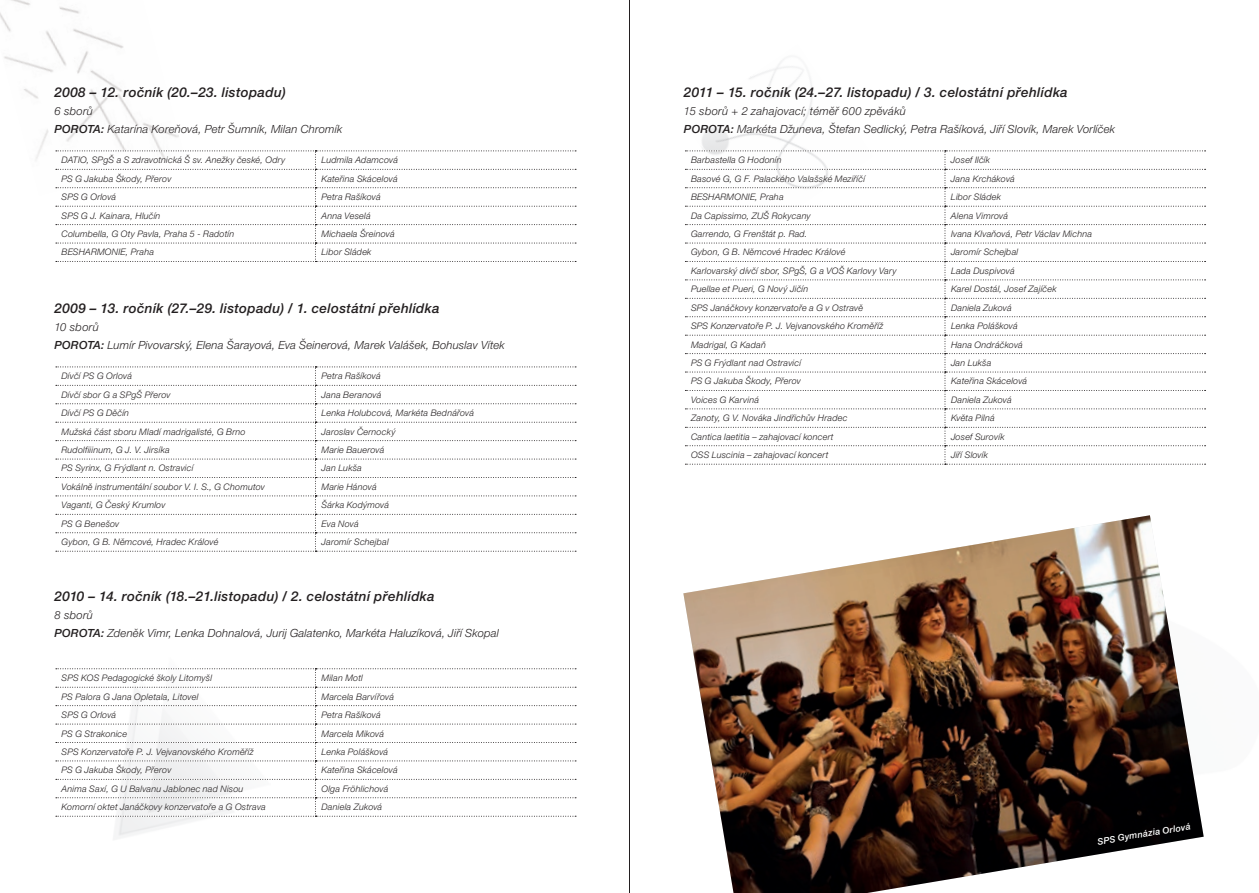
<style>
.page{position:relative;width:1259px;height:893px;background:#fff}
.page>*{position:absolute;margin:0;border:0;box-sizing:border-box;transform-origin:0 0}
.t1{font:italic 500 13.5px "Helvetica Neue LT Pro";letter-spacing:.025em;color:#231f20}
.t2{font:italic 300 11.25px "Helvetica Neue LT Pro";letter-spacing:.015em;color:#231f20}
.t3{font:italic 500 11.25px "Helvetica Neue LT Pro";color:#231f20}
.t4{font:italic 300 9px "Helvetica Neue LT Pro";letter-spacing:.02em;color:#231f20}
.t5{font:italic 500 9px "Helvetica Neue LT Pro";color:#fff}
.s1{font-weight:500}
</style>
<div class="page">
<img style="left:0;top:0;width:184px;height:189px">
<img style="left:685px;top:59px;width:188px;height:92px">
<img style="left:683px;top:515px;width:520px;height:378px">
<svg style="left:56px;top:151px;width:520px;height:111px"></svg>
<svg style="left:56px;top:367px;width:520px;height:185px"></svg>
<svg style="left:56px;top:668px;width:520px;height:149px"></svg>
<svg style="left:685px;top:151px;width:520px;height:314px"></svg>
<hr style="left:629px;top:0;width:1px;height:893px;background:#231f20">
<h1 class="t1" style="left:54px;top:84px;width:233px">2008 – 12. ročník (20.–23. listopadu)</h1>
<p class="t2" style="left:54px;top:104px;width:40px">6 sborů</p>
<p class="t3" style="left:54px;top:122px;width:10px">poro</p>
<p class="t2" style="left:87px;top:122px;width:256px"><span class="s1">ta:</span> Katarína Koreňová, Petr Šumník, Milan Chromík</p>
<p class="t4" style="left:62px;top:155px;width:226px">DATIO, SPgŠ a S zdravotnická Š sv. Anežky české, Odry</p>
<p class="t4" style="left:321px;top:155px;width:78px">Ludmila Adamcová</p>
<p class="t4" style="left:62px;top:173px;width:112px">PS G Jakuba Škody, Přerov</p>
<p class="t4" style="left:321px;top:173px;width:78px">Kateřina Skácelová</p>
<p class="t4" style="left:62px;top:192px;width:56px">SPS G Orlová</p>
<p class="t4" style="left:321px;top:192px;width:61px">Petra Rašíková</p>
<p class="t4" style="left:62px;top:210px;width:100px">SPS G J. Kainara, Hlučín</p>
<p class="t4" style="left:321px;top:210px;width:51px">Anna Veselá</p>
<p class="t4" style="left:62px;top:228px;width:174px">Columbella, G Oty Pavla, Praha 5 - Radotín</p>
<p class="t4" style="left:321px;top:228px;width:75px">Michaela Šreinová</p>
<p class="t4" style="left:62px;top:247px;width:94px">BESHARMONIE, Praha</p>
<p class="t4" style="left:321px;top:247px;width:51px">Libor Sládek</p>
<h1 class="t1" style="left:54px;top:300px;width:387px">2009 – 13. ročník (27.–29. listopadu) / 1. celostátní přehlídka</h1>
<p class="t2" style="left:54px;top:320px;width:46px">10 sborů</p>
<p class="t3" style="left:54px;top:338px;width:10px">poro</p>
<p class="t2" style="left:87px;top:338px;width:419px"><span class="s1">ta:</span> Lumír Pivovarský, Elena Šarayová, Eva Šeinerová, Marek Valášek, Bohuslav Vítek</p>
<p class="t4" style="left:62px;top:371px;width:72px">Dívčí PS G Orlová</p>
<p class="t4" style="left:321px;top:371px;width:61px">Petra Rašíková</p>
<p class="t4" style="left:62px;top:389px;width:111px">Dívčí sbor G a SPgŠ Přerov</p>
<p class="t4" style="left:321px;top:389px;width:61px">Jana Beranová</p>
<p class="t4" style="left:62px;top:408px;width:69px">Dívčí PS G Děčín</p>
<p class="t4" style="left:321px;top:408px;width:154px">Lenka Holubcová, Markéta Bednářová</p>
<p class="t4" style="left:62px;top:426px;width:185px">Mužská část sboru Mladí madrigalisté, G Brno</p>
<p class="t4" style="left:321px;top:426px;width:76px">Jaroslav Černocký</p>
<p class="t4" style="left:62px;top:444px;width:110px">Rudolfiiinum, G J. V. Jirsíka</p>
<p class="t4" style="left:321px;top:444px;width:64px">Marie Bauerová</p>
<p class="t4" style="left:61px;top:463px;width:134px">PS Syrinx, G Frýdlant n. Ostravicí</p>
<p class="t4" style="left:321px;top:463px;width:42px">Jan Lukša</p>
<p class="t4" style="left:61px;top:481px;width:205px">Vokálně instrumentální soubor V. I. S., G Chomutov</p>
<p class="t4" style="left:321px;top:481px;width:57px">Marie Hánová</p>
<p class="t4" style="left:62px;top:500px;width:106px">Vaganti, G Český Krumlov</p>
<p class="t4" style="left:321px;top:500px;width:69px">Šárka Kodýmová</p>
<p class="t4" style="left:62px;top:518px;width:59px">PS G Benešov</p>
<p class="t4" style="left:321px;top:518px;width:39px">Eva Nová</p>
<p class="t4" style="left:62px;top:537px;width:158px">Gybon, G B. Němcové, Hradec Králové</p>
<p class="t4" style="left:321px;top:537px;width:69px">Jaromír Schejbal</p>
<h1 class="t1" style="left:54px;top:588px;width:382px">2010 – 14. ročník (18.–21.listopadu) / 2. celostátní přehlídka</h1>
<p class="t2" style="left:54px;top:608px;width:40px">8 sborů</p>
<p class="t3" style="left:54px;top:626px;width:10px">poro</p>
<p class="t2" style="left:87px;top:626px;width:413px"><span class="s1">ta:</span> Zdeněk Vimr, Lenka Dohnalová, Jurij Galatenko, Markéta Haluzíková, Jiří Skopal</p>
<p class="t4" style="left:62px;top:673px;width:152px">SPS KOS Pedagogické školy Litomyšl</p>
<p class="t4" style="left:321px;top:673px;width:43px">Milan Motl</p>
<p class="t4" style="left:62px;top:691px;width:138px">PS Palora G Jana Opletala, Litovel</p>
<p class="t4" style="left:321px;top:691px;width:74px">Marcela Barvířová</p>
<p class="t4" style="left:62px;top:709px;width:56px">SPS G Orlová</p>
<p class="t4" style="left:321px;top:709px;width:61px">Petra Rašíková</p>
<p class="t4" style="left:62px;top:728px;width:67px">PS G Strakonice</p>
<p class="t4" style="left:321px;top:728px;width:64px">Marcela Miková</p>
<p class="t4" style="left:61px;top:746px;width:194px">SPS Konzervatoře P. J. Vejvanovského Kroměříž</p>
<p class="t4" style="left:321px;top:746px;width:68px">Lenka Polášková</p>
<p class="t4" style="left:61px;top:765px;width:112px">PS G Jakuba Škody, Přerov</p>
<p class="t4" style="left:321px;top:765px;width:78px">Kateřina Skácelová</p>
<p class="t4" style="left:61px;top:783px;width:183px">Anima Saxí, G U Balvanu Jablonec nad Nisou</p>
<p class="t4" style="left:321px;top:783px;width:69px">Olga Fröhlichová</p>
<p class="t4" style="left:61px;top:802px;width:206px">Komorní oktet Janáčkovy konzervatoře a G Ostrava</p>
<p class="t4" style="left:321px;top:802px;width:62px">Daniela Zuková</p>
<h1 class="t1" style="left:684px;top:84px;width:385px">2011 – 15. ročník (24.–27. listopadu) / 3. celostátní přehlídka</h1>
<p class="t2" style="left:684px;top:104px;width:223px">15 sborů + 2 zahajovací; téměř 600 zpěváků</p>
<p class="t3" style="left:684px;top:122px;width:10px">poro</p>
<p class="t2" style="left:717px;top:122px;width:400px"><span class="s1">ta:</span> Markéta Džuneva, Štefan Sedlický, Petra Rašíková, Jiří Slovík, Marek Vorlíček</p>
<p class="t4" style="left:691px;top:155px;width:92px">Barbastella G Hodonín</p>
<p class="t4" style="left:951px;top:155px;width:41px">Josef Ilčík</p>
<p class="t4" style="left:691px;top:173px;width:176px">Basové G, G F. Palackého Valašské Meziříčí</p>
<p class="t4" style="left:951px;top:173px;width:65px">Jana Krcháková</p>
<p class="t4" style="left:691px;top:192px;width:94px">BESHARMONIE, Praha</p>
<p class="t4" style="left:951px;top:192px;width:51px">Libor Sládek</p>
<p class="t4" style="left:691px;top:210px;width:122px">Da Capissimo, ZUŠ Rokycany</p>
<p class="t4" style="left:951px;top:210px;width:59px">Alena Vimrová</p>
<p class="t4" style="left:691px;top:228px;width:118px">Garrendo, G Frenštát p. Rad.</p>
<p class="t4" style="left:951px;top:228px;width:143px">Ivana Klvaňová, Petr Václav Michna</p>
<p class="t4" style="left:691px;top:247px;width:156px">Gybon, G B. Němcové Hradec Králové</p>
<p class="t4" style="left:951px;top:247px;width:69px">Jaromír Schejbal</p>
<p class="t4" style="left:691px;top:265px;width:208px">Karlovarský dívčí sbor, SPgŠ, G a VOŠ Karlovy Vary</p>
<p class="t4" style="left:951px;top:265px;width:65px">Lada Duspivová</p>
<p class="t4" style="left:691px;top:284px;width:119px">Puellae et Pueri, G Nový Jičín</p>
<p class="t4" style="left:951px;top:284px;width:107px">Karel Dostál, Josef Zajíček</p>
<p class="t4" style="left:691px;top:302px;width:174px">SPS Janáčkovy konzervatoře a G v Ostravě</p>
<p class="t4" style="left:951px;top:302px;width:62px">Daniela Zuková</p>
<p class="t4" style="left:691px;top:321px;width:194px">SPS Konzervatoře P. J. Vejvanovského Kroměříž</p>
<p class="t4" style="left:951px;top:321px;width:68px">Lenka Polášková</p>
<p class="t4" style="left:691px;top:339px;width:76px">Madrigal, G Kadaň</p>
<p class="t4" style="left:951px;top:339px;width:74px">Hana Ondráčková</p>
<p class="t4" style="left:691px;top:357px;width:112px">PS G Frýdlant nad Ostravicí</p>
<p class="t4" style="left:951px;top:357px;width:42px">Jan Lukša</p>
<p class="t4" style="left:691px;top:376px;width:112px">PS G Jakuba Škody, Přerov</p>
<p class="t4" style="left:951px;top:376px;width:78px">Kateřina Skácelová</p>
<p class="t4" style="left:691px;top:394px;width:70px">Voices G Karviná</p>
<p class="t4" style="left:951px;top:394px;width:62px">Daniela Zuková</p>
<p class="t4" style="left:691px;top:413px;width:158px">Zanoty, G V. Nováka Jindřichův Hradec</p>
<p class="t4" style="left:951px;top:413px;width:45px">Květa Pilná</p>
<p class="t4" style="left:691px;top:431px;width:144px">Cantica laetitia – zahajovací koncert</p>
<p class="t4" style="left:951px;top:431px;width:55px">Josef Surovík</p>
<p class="t4" style="left:691px;top:450px;width:139px">OSS Luscinia – zahajovací koncert</p>
<p class="t4" style="left:951px;top:450px;width:39px">Jiří Slovík</p>
<p class="t5" style="left:1096px;top:837px;width:95px;rotate:-10deg">SPS Gymnázia Orlová</p>
</div>
